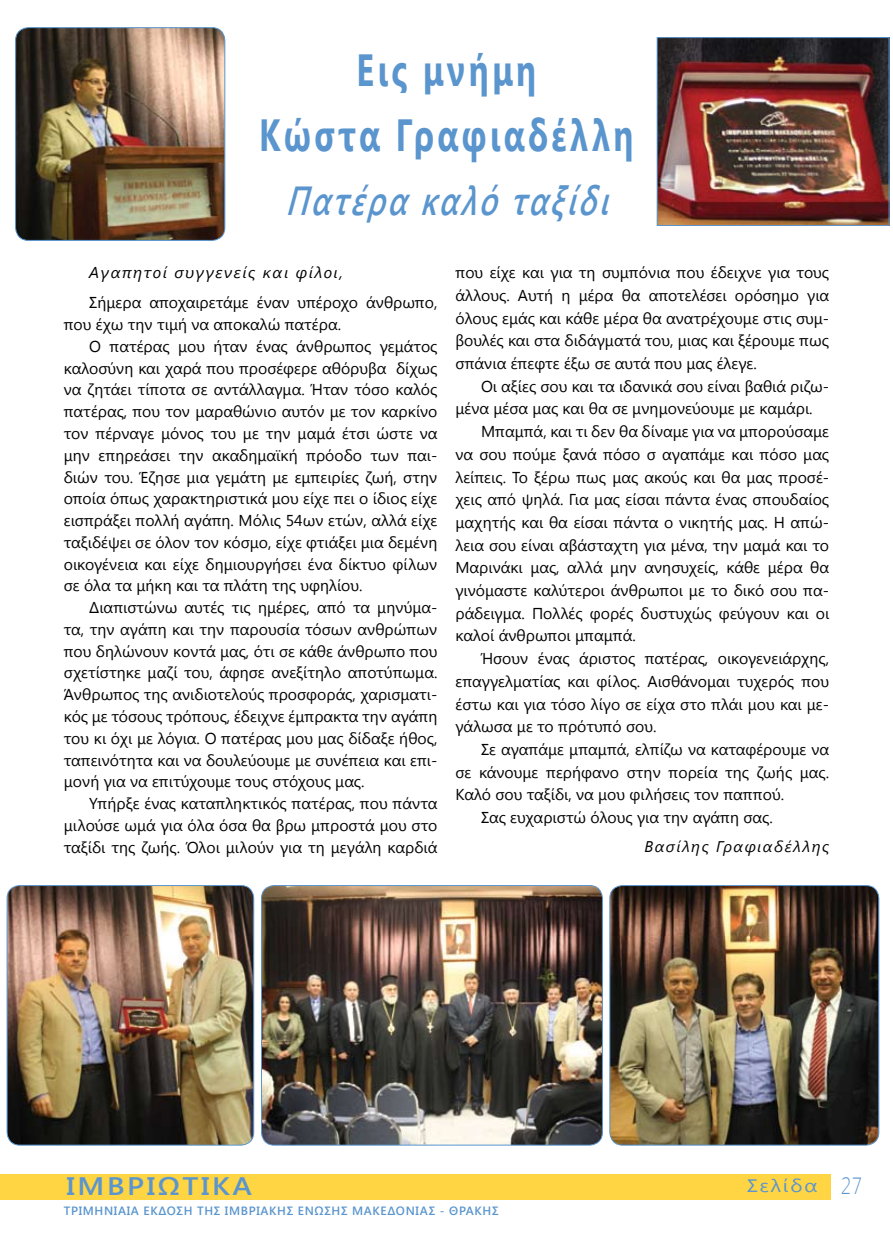
<style>
.page{position:relative;width:893px;height:1234px;background:#fff}
.page>*{position:absolute;margin:0;border:0;box-sizing:border-box;transform-origin:0 0}
.t1{font:700 45px/65.2px "Segoe UI";letter-spacing:.1em;color:#5a95ce;text-align:center;scale:.73 1}
.t2{font:italic 600 40.5px "Segoe UI";color:#5a95ce;scale:.73 1}
.t3{font:600 25.2px "Segoe UI";letter-spacing:.09em;color:#5a95ce;scale:1.15 1}
.t4{font:18px "Segoe UI";letter-spacing:.09em;color:#5a95ce;scale:1.15 1}
.t5{font:15.75px/21.8px "Segoe UI";color:#000;text-align:justify}
.t6{font:italic 15.75px "Segoe UI";letter-spacing:.1em;color:#000}
.t7{font:italic 15.45px "Segoe UI";letter-spacing:.1em;color:#000}
.t8{font:600 12px "Segoe UI";letter-spacing:.055em;color:#5a95ce}
.s1{font-weight:300;font-size:23.4px}
</style>
<div class="page">
<div style="left:0;top:1173px;width:830px;height:25px;background:#ffd544"></div>
<img style="left:659px;top:39px;width:228px;height:185px">
<div style="left:657px;top:37px;width:232px;height:189px;border:1px solid #5895cf"></div>
<img style="left:7px;top:885px;width:247px;height:259px">
<div style="left:7px;top:885px;width:247px;height:259px;border:1px solid #5895cf;border-radius:13px"></div>
<img style="left:610px;top:885px;width:269px;height:259px">
<div style="left:610px;top:885px;width:269px;height:259px;border:1px solid #5895cf;border-radius:13px"></div>
<img style="left:261px;top:885px;width:341px;height:259px">
<div style="left:261px;top:885px;width:342px;height:259px;border:1px solid #5895cf;border-radius:13px"></div>
<img style="left:16px;top:28px;width:209px;height:212px">
<div style="left:15px;top:27px;width:210px;height:213px;border:1px solid #5895cf;border-radius:13px"></div>
<h1 class="t1" style="left:259px;top:35px;width:514px">Εις μνήμη<br>Κώστα Γραφιαδέλλη</h1>
<h2 class="t2" style="left:286px;top:172px;width:462px">Πατέρα καλόταξίδι</h2>
<p class="t6" style="left:89px;top:261px;width:255px">Αγαπητοί συγγενείς και φίλοι,</p>
<p class="t5" style="left:64px;top:291px;width:375px;text-indent:26px">Σήμερα αποχαιρετάμε έναν υπέροχο άνθρωπο, που έχω την τιμή να αποκαλώ πατέρα.</p>
<p class="t5" style="left:64px;top:335px;width:375px;text-indent:26px">Ο πατέρας μου ήταν ένας άνθρωπος γεμάτος καλοσύνη και χαρά που προσέφερε αθόρυβα δίχως να ζητάει τίποτα σε αντάλλαγμα. Ήταν τόσο καλός πατέρας, που τον μαραθώνιο αυτόν με τον καρκίνο τον πέρναγε μόνος του με την μαμά έτσι ώστε να μην επηρεάσει την ακαδημαϊκή πρόοδο των παι&shy;διών του. Έζησε μια γεμάτη με εμπειρίες ζωή, στην οποία όπως χαρακτηριστικά μου είχε πει ο ίδιος είχε εισπράξει πολλή αγάπη. Μόλις 54ων ετών, αλλά είχε ταξιδέψει σε όλον τον κόσμο, είχε φτιάξει μια δεμένη οικογένεια και είχε δημιουργήσει ένα δίκτυο φίλων σε όλα τα μήκη και τα πλάτη της υφηλίου.</p>
<p class="t5" style="left:64px;top:596px;width:375px;text-indent:26px">Διαπιστώνω αυτές τις ημέρες, από τα μηνύμα&shy;τα, την αγάπη και την παρουσία τόσων ανθρώπων που δηλώνουν κοντά μας, ότι σε κάθε άνθρωπο που σχετίστηκε μαζί του, άφησε ανεξίτηλο αποτύπωμα.<br>Άνθρωπος της ανιδιοτελούς προσφοράς, χαρισματι&shy;κός με τόσους τρόπους, έδειχνε έμπρακτα την αγάπη του κι όχι με λόγια. Ο πατέρας μου μας δίδαξε ήθος, ταπεινότητα και να δουλεύουμε με συνέπεια και επι&shy;μονή για να επιτύχουμε τους στόχους μας.</p>
<p class="t5" style="left:64px;top:791px;width:375px;text-indent:26px">Υπήρξε ένας καταπληκτικός πατέρας, που πάντα μιλούσε ωμά για όλα όσα θα βρω μπροστά μου στο ταξίδι της ζωής. Όλοι μιλούν για τη μεγάλη καρδιά</p>
<p class="t5" style="left:455px;top:260px;width:375px;line-height:22.6px">που είχε και για τη συμπόνια που έδειχνε για τους άλλους. Αυτή η μέρα θα αποτελέσει ορόσημο για όλους εμάς και κάθε μέρα θα ανατρέχουμε στις συμ&shy;βουλές και στα διδάγματά του, μιας και ξέρουμε πως σπάνια έπεφτε έξω σε αυτά που μας έλεγε.</p>
<p class="t5" style="left:455px;top:374px;width:375px;line-height:22.6px;text-indent:26px">Οι αξίες σου και τα ιδανικά σου είναι βαθιά ριζω&shy;μένα μέσα μας και θα σε μνημονεύουμε με καμάρι.</p>
<p class="t5" style="left:455px;top:419px;width:375px;line-height:22.6px;text-indent:26px">Μπαμπά, και τι δεν θα δίναμε για να μπορούσαμε να σου πούμε ξανά πόσο σ αγαπάμε και πόσο μας λείπεις. Το ξέρω πως μας ακούς και θα μας προσέ&shy;χεις από ψηλά. Για μας είσαι πάντα ένας σπουδαίος μαχητής και θα είσαι πάντα ο νικητής μας. Η απώ&shy;λεια σου είναι αβάσταχτη για μένα, την μαμά και το Μαρινάκι μας, αλλά μην ανησυχείς, κάθε μέρα θα γινόμαστε καλύτεροι άνθρωποι με το δικό σου πα&shy;ράδειγμα. Πολλές φορές δυστυχώς φεύγουν και οι καλοί άνθρωποι μπαμπά.</p>
<p class="t5" style="left:455px;top:646px;width:375px;line-height:22.6px;text-indent:26px">Ήσουν ένας άριστος πατέρας, οικογενειάρχης, επαγγελματίας και φίλος. Αισθάνομαι τυχερός που έστω και για τόσο λίγο σε είχα στο πλάι μου και με&shy;γάλωσα με το πρότυπό σου.</p>
<p class="t5" style="left:481px;top:737px;width:350px">Σε αγαπάμε μπαμπά, ελπίζω να καταφέρουμε να</p>
<p class="t5" style="left:455px;top:760px;width:375px">σε κάνουμε περήφανο στην πορεία της ζωής μας.</p>
<p class="t5" style="left:455px;top:783px;width:330px">Καλό σου ταξίδι, να μου φιλήσεις τον παππού.</p>
<p class="t5" style="left:481px;top:805px;width:293px">Σας ευχαριστώ όλους για την αγάπη σας.</p>
<p class="t7" style="left:644px;top:836px;width:186px">Βασίλης Γραφιαδέλλης</p>
<h3 class="t3" style="left:66px;top:1168px;width:163px">ΙΜΒΡΙΩΤΙΚΑ</h3>
<p class="t8" style="left:64px;top:1201px;width:436px">ΤΡΙΜΗΝΙΑΙΑ ΕΚΔΟΣΗ ΤΗΣ ΙΜΒΡΙΑΚΗΣ ΕΝΩΣΗΣ ΜΑΚΕΔΟΝΙΑΣ - ΘΡΑΚΗΣ</p>
<p class="t4" style="left:747px;top:1172px;width:101px">Σελίδα <span class="s1">27</span></p>
</div>
